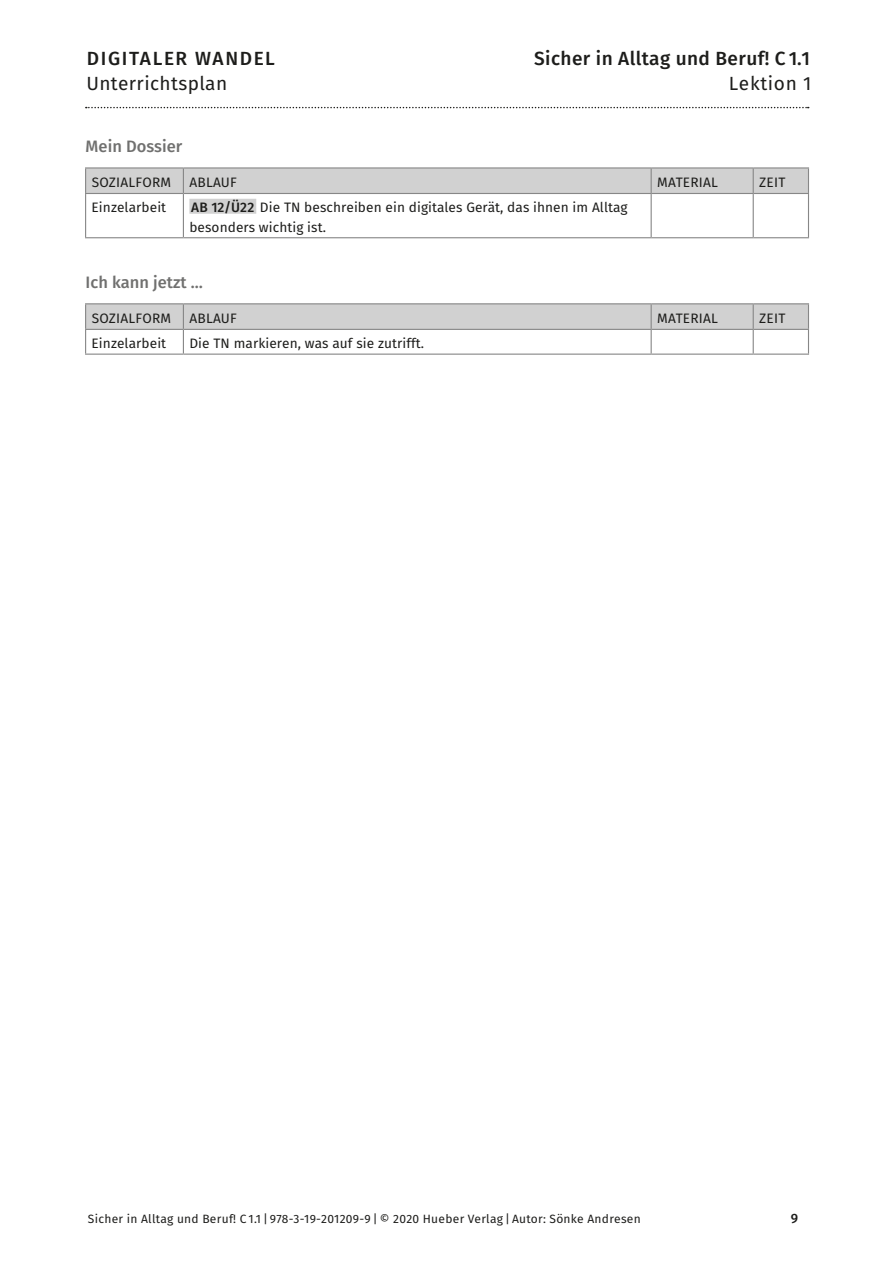
<style>
.page{position:relative;width:893px;height:1263px;background:#fff}
.page>*{position:absolute;margin:0;border:0;box-sizing:border-box;transform-origin:0 0}
.t1{font:500 19.05px "Susp Sans";letter-spacing:.02em;color:#1d1d1b}
.t2{font:19.05px "Susp Sans";letter-spacing:.02em;color:#1d1d1b}
.t3{font:500 19.05px "Susp Sans";letter-spacing:.085em;color:#1d1d1b}
.t4{font:500 16.5px "Susp Sans";color:#70706f}
.t5{font:13.65px/19.5px "Susp Sans";letter-spacing:.005em;color:#1d1d1b}
.t6{font:500 13.5px "Susp Sans";color:#1d1d1b}
.t7{font:12px "Susp Sans";letter-spacing:.025em;color:#1d1d1b}
.s1{font-weight:500}
</style>
<div class="page">
<svg style="left:86px;top:107px;width:723px;height:1px"></svg>
<hr style="left:85px;top:167px;width:98px;height:2px;background:#878787">
<hr style="left:183px;top:167px;width:468px;height:2px;background:#878787">
<hr style="left:651px;top:167px;width:102px;height:2px;background:#878787">
<hr style="left:753px;top:167px;width:56px;height:2px;background:#878787">
<div style="left:85px;top:168px;width:724px;height:25px;background:#d1d1d1"></div>
<hr style="left:85px;top:193px;width:98px;height:1px;background:#878787">
<hr style="left:183px;top:193px;width:468px;height:1px;background:#878787">
<hr style="left:651px;top:193px;width:102px;height:1px;background:#878787">
<hr style="left:753px;top:193px;width:56px;height:1px;background:#878787">
<hr style="left:85px;top:194px;width:1px;height:43px;background:#878787">
<hr style="left:183px;top:194px;width:1px;height:43px;background:#878787">
<hr style="left:651px;top:194px;width:1px;height:43px;background:#878787">
<hr style="left:753px;top:194px;width:1px;height:43px;background:#878787">
<hr style="left:808px;top:194px;width:1px;height:43px;background:#878787">
<hr style="left:85px;top:237px;width:98px;height:1px;background:#878787">
<hr style="left:183px;top:237px;width:468px;height:1px;background:#878787">
<hr style="left:651px;top:237px;width:102px;height:1px;background:#878787">
<hr style="left:753px;top:237px;width:56px;height:1px;background:#878787">
<div style="left:189px;top:199px;width:67px;height:15px;background:#d1d1d1"></div>
<hr style="left:85px;top:303px;width:98px;height:1px;background:#878787">
<hr style="left:183px;top:303px;width:468px;height:1px;background:#878787">
<hr style="left:651px;top:303px;width:102px;height:1px;background:#878787">
<hr style="left:753px;top:303px;width:56px;height:1px;background:#878787">
<svg style="left:85px;top:304px;width:724px;height:50px"></svg>
<hr style="left:85px;top:354px;width:98px;height:1px;background:#878787">
<hr style="left:183px;top:354px;width:468px;height:1px;background:#878787">
<hr style="left:651px;top:354px;width:102px;height:1px;background:#878787">
<hr style="left:753px;top:354px;width:56px;height:1px;background:#878787">
<h1 class="t3" style="left:87px;top:43px;width:190px">DIGITALER WANDEL</h1>
<h1 class="t1" style="left:534px;top:43px;width:277px">Sicher in Alltag und Beruf! C 1.1</h1>
<h1 class="t2" style="left:86px;top:68px;width:142px">Unterrichtsplan</h1>
<h1 class="t2" style="left:729px;top:69px;width:84px">Lektion 1</h1>
<p class="t4" style="left:86px;top:133px;width:98px">Mein Dossier</p>
<p class="t5" style="left:92px;top:172px;width:81px">SOZIALFORM</p>
<p class="t5" style="left:189px;top:172px;width:49px">ABLAUF</p>
<p class="t5" style="left:657px;top:172px;width:62px">MATERIAL</p>
<p class="t5" style="left:759px;top:172px;width:28px">ZEIT</p>
<p class="t5" style="left:92px;top:197px;width:76px">Einzelarbeit</p>
<p class="t5" style="left:189px;top:197px;width:440px"><span class="s1">AB 12/Ü22</span> Die TN beschreiben ein digitales Gerät, das ihnen im Alltag besonders wichtig ist.</p>
<p class="t4" style="left:86px;top:269px;width:119px">Ich kann jetzt …</p>
<p class="t5" style="left:92px;top:308px;width:81px">SOZIALFORM</p>
<p class="t5" style="left:189px;top:308px;width:49px">ABLAUF</p>
<p class="t5" style="left:657px;top:308px;width:62px">MATERIAL</p>
<p class="t5" style="left:759px;top:308px;width:28px">ZEIT</p>
<p class="t5" style="left:92px;top:333px;width:76px">Einzelarbeit</p>
<p class="t5" style="left:189px;top:333px;width:236px">Die TN markieren, was auf sie zutrifft.</p>
<p class="t7" style="left:88px;top:1209px;width:554px">Sicher in Alltag und Beruf! C 1.1 | 978-3-19-201209-9 | © 2020 Hueber Verlag | Autor: Sönke Andresen</p>
<p class="t6" style="left:791px;top:1207px;width:9px">9</p>
</div>
